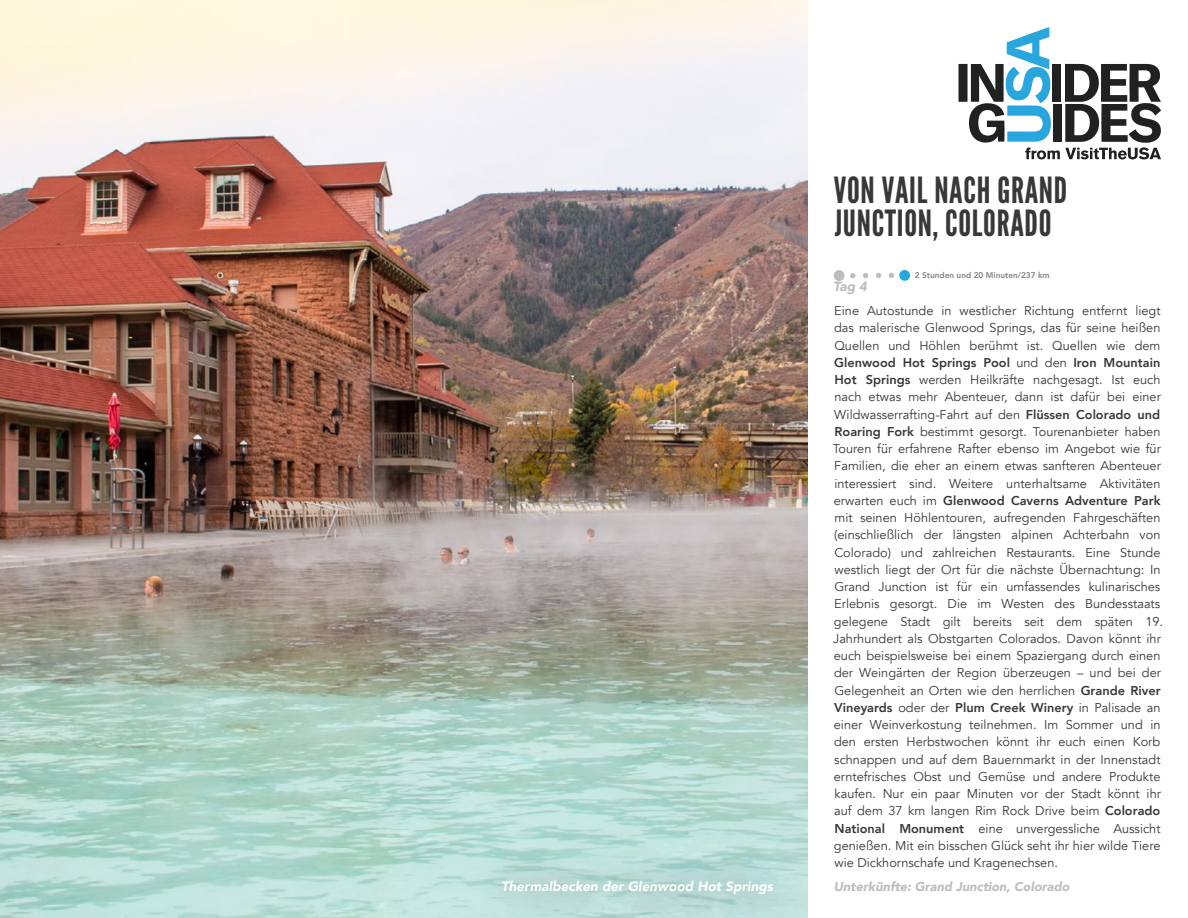
<style>
.page{position:relative;width:1188px;height:918px;background:#fff}
.page>*{position:absolute;margin:0;border:0;box-sizing:border-box;transform-origin:0 0}
.Section_Title_no_lin{font:36px/33px "League Gothic";letter-spacing:.02em;color:#383839}
.Photo_Caption{font:italic 900 13.5px "Avenir";color:#fff}
.Accommodation{font:italic 900 13.5px "Avenir";color:#bcbdc0}
.t1{font:12.75px/17.2px "Avenir";color:#383839}
.Accommodation-2{font:italic 900 12.75px "Avenir";color:#bcbdc0}
.t2{font:800 8.25px "Avenir";color:#808285}
.s1{font-weight:800}
</style>
<div class="page">
<img style="left:0;top:0;width:808px;height:918px">
<div style="left:470px;top:846px;width:336px;height:72px;background:#231f20;opacity:.75"></div>
<svg style="left:959px;top:27px;width:202px;height:132px"></svg>
<div style="left:899px;top:270px;width:11px;height:11px;background:#28a7df;border-radius:50%"></div>
<svg style="left:850px;top:273px;width:44px;height:5px"></svg>
<div style="left:834px;top:270px;width:11px;height:11px;background:#bcbdc0;border-radius:50%"></div>
<p class="Section_Title_no_lin" style="left:834px;top:174px;width:235px">VON VAIL NACH GRAND<br>JUNCTION, COLORADO</p>
<p class="t2" style="left:915px;top:269px;width:137px">2 Stunden und 20 Minuten/237 km</p>
<p class="Accommodation" style="left:833px;top:275px;width:36px">Tag 4</p>
<p class="t1" style="left:833px;top:302px;width:332px">Eine Autostunde in westlicher Richtung entfernt liegt das malerische Glenwood Springs, das für seine heißen Quellen und Höhlen berühmt ist. Quellen wie dem <span class="s1">Glenwood Hot Springs Pool</span> und den <span class="s1">Iron Mountain Hot Springs</span> werden Heilkräfte nachgesagt. Ist euch nach etwas mehr Abenteuer, dann ist dafür bei einer Wildwasserrafting-Fahrt auf den <span class="s1">Flüssen Colorado und Roaring Fork</span> bestimmt gesorgt. Tourenanbieter haben Touren für erfahrene Rafter ebenso im Angebot wie für Familien, die eher an einem etwas sanfteren Abenteuer interessiert sind. Weitere unterhaltsame Aktivitäten erwarten euch im <span class="s1">Glenwood Caverns Adventure Park </span>mit seinen Höhlentouren, aufregenden Fahrgeschäften (einschließlich der längsten alpinen Achterbahn von Colorado) und zahlreichen Restaurants. Eine Stunde westlich liegt der Ort für die nächste Übernachtung: In Grand Junction ist für ein umfassendes kulinarisches Erlebnis gesorgt. Die im Westen des Bundesstaats gelegene Stadt gilt bereits seit dem späten 19.<br>Jahrhundert als Obstgarten Colorados. Davon könnt ihr euch beispielsweise bei einem Spaziergang durch einen der Weingärten der Region überzeugen – und bei der Gelegenheit an Orten wie den herrlichen <span class="s1">Grande River Vineyards</span> oder der <span class="s1">Plum Creek Winery</span> in Palisade an einer Weinverkostung teilnehmen. Im Sommer und in den ersten Herbstwochen könnt ihr euch einen Korb schnappen und auf dem Bauernmarkt in der Innenstadt erntefrisches Obst und Gemüse und andere Produkte kaufen. Nur ein paar Minuten vor der Stadt könnt ihr auf dem 37 km langen Rim Rock Drive beim <span class="s1">Colorado National Monument</span> eine unvergessliche Aussicht genießen. Mit ein bisschen Glück seht ihr hier wilde Tiere wie Dickhornschafe und Kragenechsen.</p>
<p class="Photo_Caption" style="left:501px;top:875px;width:274px">Thermalbecken der Glenwood Hot Springs</p>
<p class="Accommodation-2" style="left:834px;top:876px;width:237px">Unterkünfte: Grand Junction, Colorado</p>
</div>
